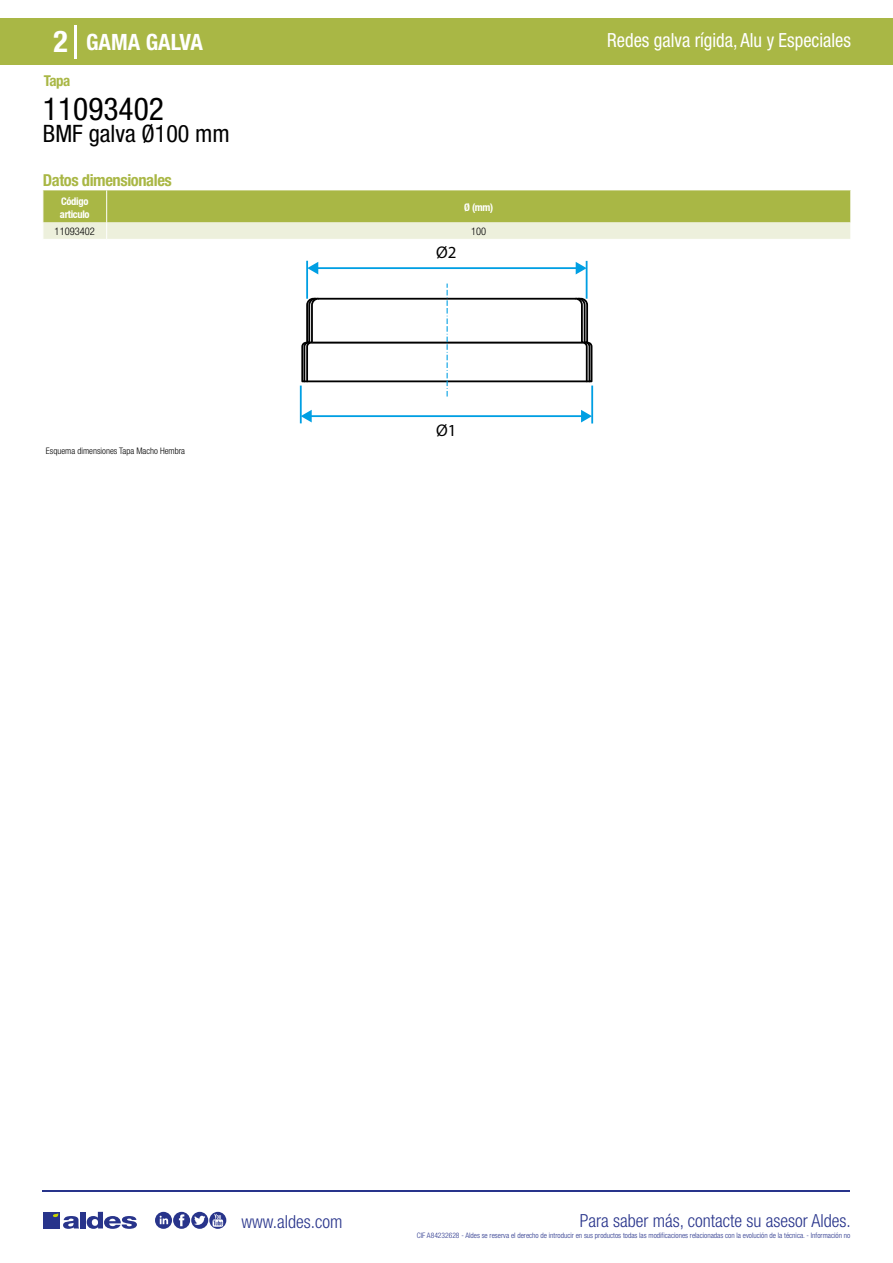
<style>
.page{position:relative;width:893px;height:1263px;background:#fff}
.page>*{position:absolute;margin:0;border:0;box-sizing:border-box;transform-origin:0 0}
.t1{font:condensed 31.5px "Helvetica Neue LT Std";color:#000}
.t2{font:700 condensed 30px "Helvetica Neue LT Std";color:#fff}
.t3{font:condensed 24px "Helvetica Neue LT Std";color:#000}
.t4{font:700 condensed 22.5px "Helvetica Neue LT Std";color:#fff}
.t5{font:condensed 19.5px "Helvetica Neue LT Std";color:#fff;scale:.95 1}
.t6{font:300 condensed 18px "Helvetica Neue";color:#28348b}
.t7{font:16.95px "Myriad Pro";color:#000}
.t8{font:700 condensed 16.5px "Helvetica Neue LT Std";letter-spacing:-.025em;color:#a9b745}
.t9{font:700 condensed 15px "Helvetica Neue LT Std";color:#a9b745}
.t10{font:700 condensed 10.5px/13.5px "Helvetica Neue";letter-spacing:-.03em;color:#fff}
.t11{font:300 condensed 10.5px "Helvetica Neue";color:#000}
.t12{font:300 condensed 9px "Helvetica Neue";color:#000}
.t13{font:300 condensed 7.5px "Helvetica Neue";color:#28348b}
</style>
<div class="page">
<div style="left:0;top:18px;width:893px;height:46px;background:#a9b745"></div>
<hr style="left:74px;top:25px;width:2px;height:33px;background:#fff">
<hr style="left:43px;top:1190px;width:807px;height:1px;background:#28348b">
<svg style="left:155px;top:1212px;width:71px;height:17px"></svg>
<div style="left:43px;top:1212px;width:17px;height:16px;background:#28348b"></div>
<div style="left:80px;top:1212px;width:6px;height:16px;background:#28348b"></div>
<svg style="left:87px;top:1212px;width:50px;height:17px"></svg>
<svg style="left:53px;top:1213px;width:26px;height:16px"></svg>
<svg style="left:43px;top:190px;width:808px;height:49px;background:#c1cb7a"></svg>
<hr style="left:586px;top:261px;width:1px;height:38px;background:#009fe3">
<hr style="left:306px;top:261px;width:2px;height:38px;background:#009fe3">
<hr style="left:312px;top:267px;width:269px;height:2px;background:#009fe3">
<svg style="left:308px;top:262px;width:10px;height:12px"></svg>
<svg style="left:576px;top:262px;width:10px;height:12px"></svg>
<hr style="left:300px;top:386px;width:2px;height:37px;background:#009fe3">
<hr style="left:591px;top:386px;width:2px;height:37px;background:#009fe3">
<hr style="left:307px;top:415px;width:281px;height:2px;background:#009fe3">
<svg style="left:581px;top:410px;width:11px;height:12px"></svg>
<svg style="left:301px;top:410px;width:11px;height:12px"></svg>
<svg style="left:300px;top:284px;width:293px;height:112px"></svg>
<h2 class="t2" style="left:54px;top:24px;width:16px">2</h2>
<h3 class="t4" style="left:86px;top:28px;width:118px">GAMA GALVA</h3>
<h3 class="t5" style="left:607px;top:29px;width:258px">Redes galva rígida, Alu y Especiales</h3>
<h3 class="t9" style="left:44px;top:71px;width:28px">Tapa</h3>
<h1 class="t1" style="left:43px;top:91px;width:122px">11093402</h1>
<h3 class="t3" style="left:43px;top:120px;width:188px">BMF galva Ø100 mm</h3>
<h3 class="t8" style="left:43px;top:170px;width:130px">Datos dimensionales</h3>
<h3 class="t10" style="left:60px;top:194px;width:31px">Código articulo</h3>
<h3 class="t10" style="left:464px;top:201px;width:30px">Ø (mm)</h3>
<h3 class="t11" style="left:55px;top:225px;width:42px">11093402</h3>
<h3 class="t11" style="left:471px;top:225px;width:17px">100</h3>
<h3 class="t7" style="left:436px;top:242px;width:22px">Ø2</h3>
<p class="t12" style="left:46px;top:446px;width:141px">Esquema dimensiones Tapa Macho Hembra</p>
<h3 class="t7" style="left:436px;top:420px;width:22px">Ø1</h3>
<h3 class="t6" style="left:241px;top:1211px;width:102px">www.aldes.com</h3>
<h3 class="t6" style="left:580px;top:1211px;width:272px">Para saber más, contacte su asesor Aldes.</h3>
<p class="t13" style="left:417px;top:1230px;width:435px">CIF A84232628 - Aldes se reserva el derecho de introducir en sus productos todas las modificaciones relacionadas con la evolución de la técnica. - Información no</p>
</div>
